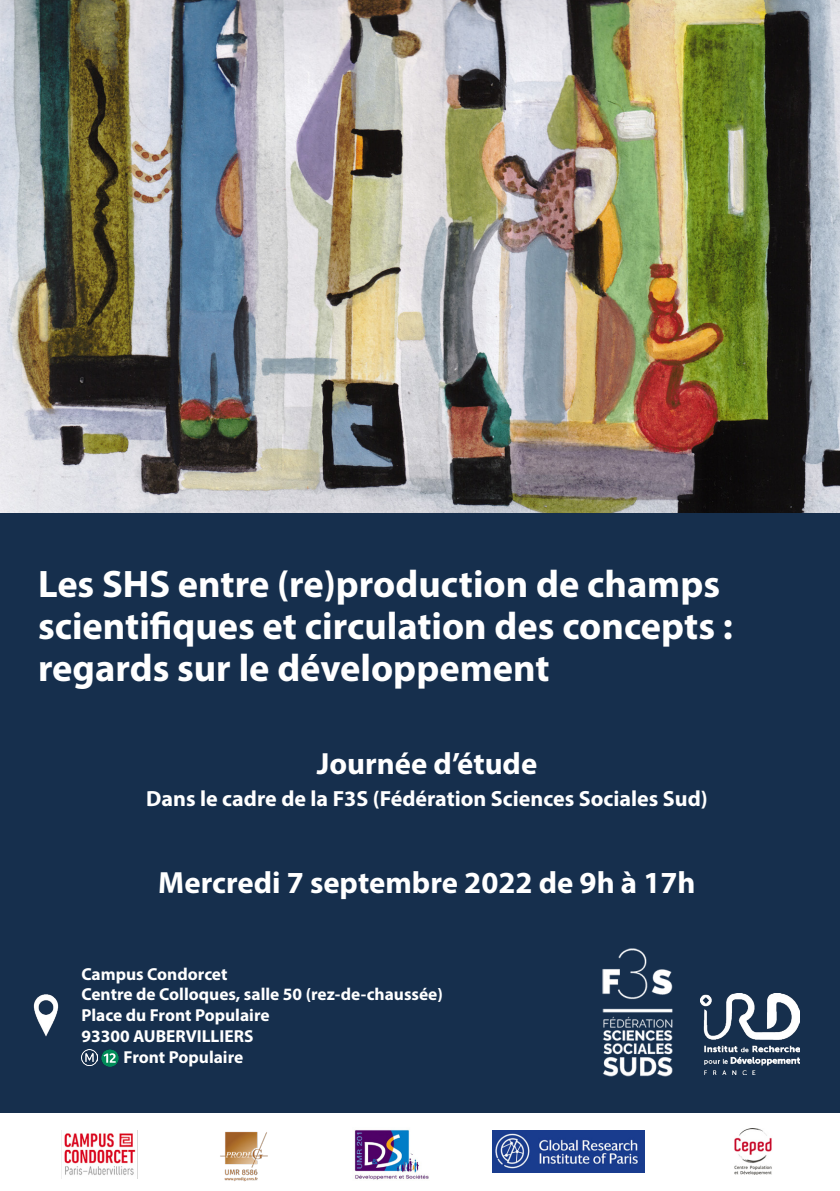
<style>
.page{position:relative;width:840px;height:1191px;background:#fff}
.page>*{position:absolute;margin:0;border:0;box-sizing:border-box;transform-origin:0 0}
.t1{font:700 38.4px/42.2px "Myriad Pro";color:#fff}
.t2{font:700 30.8px "Myriad Pro";color:#fff}
.t3{font:700 22px "Myriad Pro";color:#fff}
.t4{font:700 17.4px "Myriad Pro";color:#fff}
</style>
<div class="page">
<img style="left:0;top:0;width:839px;height:513px">
<div style="left:0;top:513px;width:839px;height:599px;background:#162f4d"></div>
<img style="left:220px;top:1131px;width:48px;height:50px">
<img style="left:354px;top:1130px;width:75px;height:50px">
<img style="left:492px;top:1130px;width:152px;height:42px">
<img style="left:734px;top:1128px;width:38px;height:46px">
<img style="left:33px;top:994px;width:26px;height:43px">
<img style="left:101px;top:1049px;width:18px;height:18px">
<img style="left:81px;top:1049px;width:16px;height:16px">
<img style="left:61px;top:1130px;width:77px;height:48px">
<img style="left:602px;top:948px;width:71px;height:129px">
<img style="left:700px;top:993px;width:98px;height:81px">
<h1 class="t1" style="left:38px;top:561px;width:696px">Les SHS entre (re)production de champs scientifiques et circulation des concepts : regards sur le développement</h1>
<h2 class="t2" style="left:316px;top:743px;width:222px">Journée d’étude</h2>
<p class="t3" style="left:146px;top:784px;width:562px">Dans le cadre de la F3S (Fédération Sciences Sociales Sud)</p>
<h2 class="t2" style="left:158px;top:862px;width:538px">Mercredi 7 septembre 2022 de 9h à 17h</h2>
<p class="t4" style="left:81px;top:962px;width:147px">Campus Condorcet</p>
<p class="t4" style="left:81px;top:983px;width:363px">Centre de Colloques, salle 50 (rez-de-chaussée)</p>
<p class="t4" style="left:81px;top:1004px;width:189px">Place du Front Populaire</p>
<p class="t4" style="left:81px;top:1024px;width:173px">93300 AUBERVILLIERS</p>
<p class="t4" style="left:123px;top:1045px;width:121px">Front Populaire</p>
</div>
